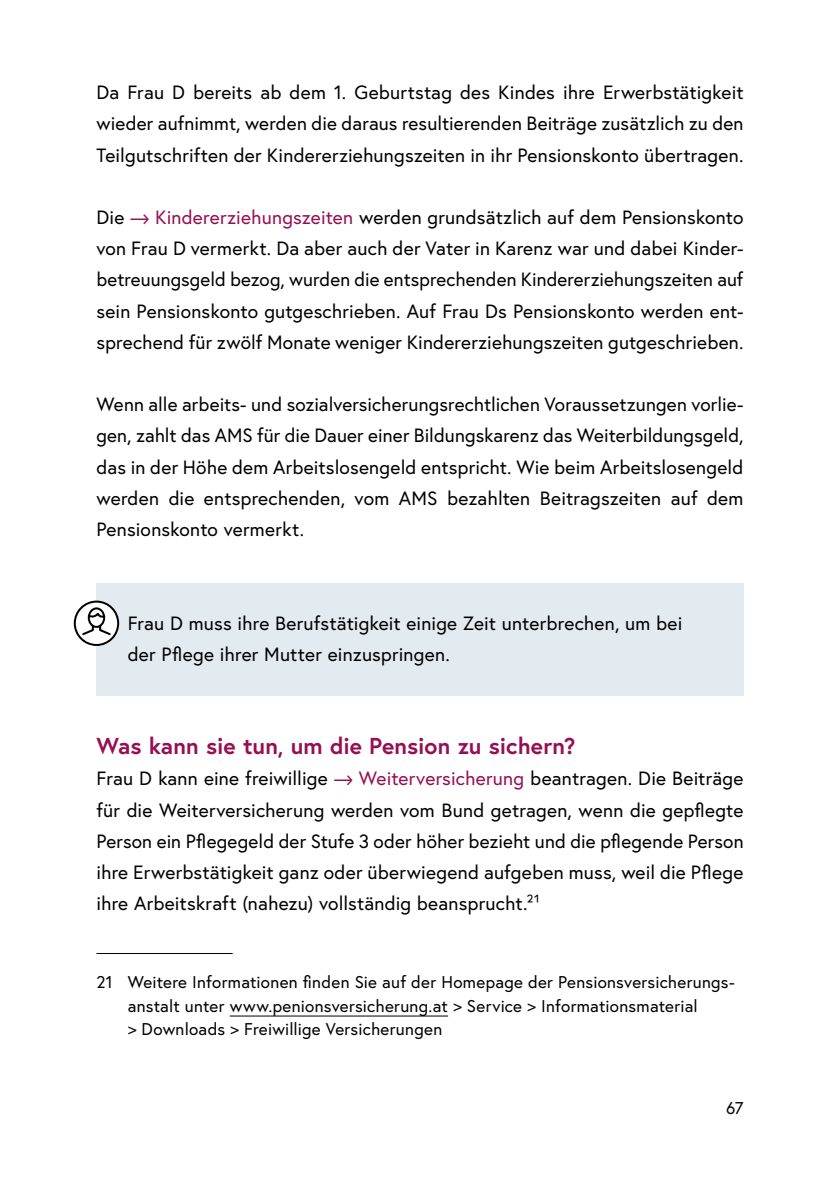
<style>
.page{position:relative;width:840px;height:1191px;background:#fff}
.page>*{position:absolute;margin:0;border:0;box-sizing:border-box;transform-origin:0 0}
.h3_ohne_Nummerierung{font:700 23px "Europa Austria";color:#950f53}
.p_Abstand_danach{font:19.2px/31.2px "Europa Austria";letter-spacing:.01em;color:#000;text-align:justify}
.Infobox_p_Infobox_ohne_h_Beispiel{font:19.2px/31.2px "Europa Austria";letter-spacing:.01em;color:#000}
.p_Fußnote{font:17px/23.4px "Europa Austria";letter-spacing:.015em;color:#000}
.s1{color:#950f53}
</style>
<div class="page">
<div style="left:96px;top:583px;width:647px;height:113px;background:#e4ebf0"></div>
<hr style="left:96px;top:953px;width:136px;height:1px;background:#000">
<hr style="left:229px;top:1015px;width:219px;height:1px;background:#000">
<svg style="left:73px;top:600px;width:47px;height:46px"></svg>
<p class="p_Abstand_danach" style="left:96px;top:77px;width:648px">Da Frau D bereits ab dem 1. Geburtstag des Kindes ihre Erwerbstätigkeit wieder aufnimmt, werden die daraus resultierenden Beiträge zusätzlich zu den Teilgutschriften der Kindererziehungszeiten in ihr Pensionskonto übertragen.</p>
<p class="p_Abstand_danach" style="left:96px;top:201px;width:648px">Die <span class="s1">⟶ Kindererziehungszeiten</span> werden grundsätzlich auf dem Pensionskonto von Frau D vermerkt. Da aber auch der Vater in Karenz war und dabei Kinder&shy;betreuungsgeld bezog, wurden die entsprechenden Kindererziehungszeiten auf sein Pensionskonto gutgeschrieben. Auf Frau Ds Pensionskonto werden ent&shy;sprechend für zwölf Monate weniger Kindererziehungszeiten gutgeschrieben.</p>
<p class="p_Abstand_danach" style="left:96px;top:388px;width:648px">Wenn alle arbeits- und sozialversicherungsrechtlichen Voraussetzungen vorlie&shy;gen, zahlt das AMS für die Dauer einer Bildungskarenz das Weiterbildungsgeld, das in der Höhe dem Arbeitslosengeld entspricht. Wie beim Arbeitslosengeld werden die entsprechenden, vom AMS bezahlten Beitragszeiten auf dem Pensionskonto vermerkt.</p>
<p class="Infobox_p_Infobox_ohne_h_Beispiel" style="left:128px;top:607px;width:556px">Frau D muss ihre Berufstätigkeit einige Zeit unterbrechen, um bei der Pflege ihrer Mutter einzuspringen.</p>
<h3 class="h3_ohne_Nummerierung" style="left:96px;top:730px;width:480px">Was kann sie tun, um die Pension zu sichern?</h3>
<p class="p_Abstand_danach" style="left:96px;top:763px;width:648px">Frau D kann eine freiwillige <span class="s1">⟶ Weiterversicherung</span> beantragen. Die Beiträge für die Weiterversicherung werden vom Bund getragen, wenn die gepflegte Person ein Pflegegeld der Stufe 3 oder höher bezieht und die pflegende Person ihre Erwerbstätigkeit ganz oder überwiegend aufgeben muss, weil die Pflege ihre Arbeitskraft (nahezu) vollständig beansprucht.21</p>
<p class="p_Fußnote" style="left:128px;top:970px;width:608px;text-indent:-31px">21 Weitere Informationen finden Sie auf der Homepage der Pensionsversicherungs&shy;anstalt unter www.penionsversicherung.at &gt; Service &gt; Informationsmaterial<br>&gt; Downloads &gt; Freiwillige Versicherungen</p>
<p class="p_Fußnote" style="left:725px;top:1095px;width:16px">67</p>
</div>
